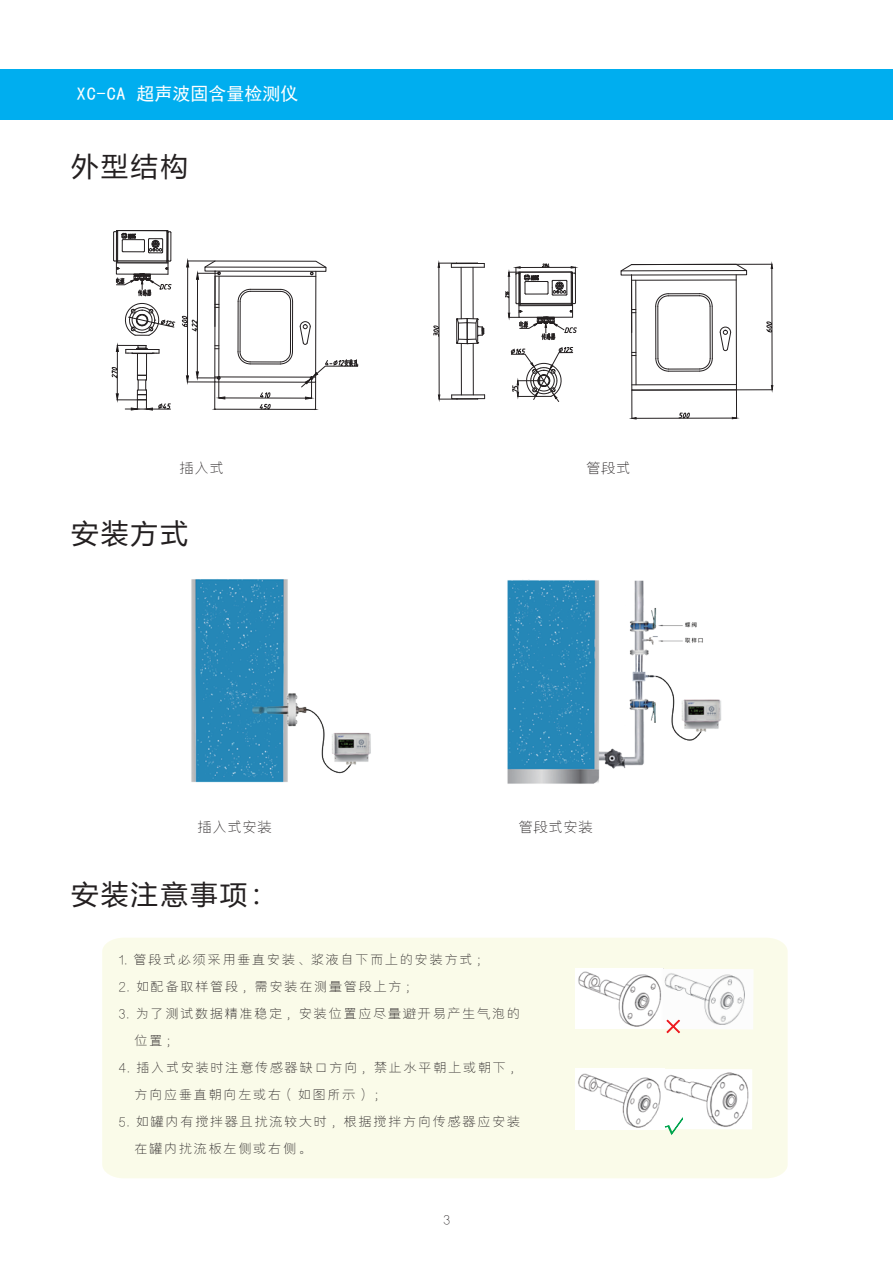
<style>
.page{position:relative;width:893px;height:1263px;background:#fff}
.page>*{position:absolute;margin:0;border:0;box-sizing:border-box;transform-origin:0 0}
.t1{font:27px "Microsoft Ya Hei";letter-spacing:.1em;color:#231f20}
.t2{font:300 21px "Adobe Song Std";color:#ee1d23}
.t3{font:18px "Sim Hei";color:#fff}
.t4{font:15px "X xiheiti";color:#231f20}
.t5{font:13.5px/27px "X xiheiti";letter-spacing:.1em;color:#231f20}
</style>
<div class="page">
<div style="left:102px;top:938px;width:686px;height:240px;background:#fafbe9"></div>
<div style="left:0;top:69px;width:893px;height:51px;background:#00aeef"></div>
<svg style="left:124px;top:303px;width:51px;height:33px"></svg>
<svg style="left:113px;top:230px;width:59px;height:67px"></svg>
<svg style="left:112px;top:345px;width:59px;height:66px"></svg>
<hr style="left:215px;top:377px;width:101px;height:1px;background:#231f20">
<hr style="left:219px;top:276px;width:1px;height:101px;background:#231f20">
<svg style="left:300px;top:321px;width:11px;height:24px"></svg>
<hr style="left:215px;top:276px;width:1px;height:50px;background:#231f20">
<svg style="left:215px;top:304px;width:4px;height:4px"></svg>
<svg style="left:215px;top:345px;width:4px;height:4px"></svg>
<hr style="left:250px;top:291px;width:30px;height:1px;background:#231f20">
<hr style="left:250px;top:289px;width:30px;height:1px;background:#231f20">
<svg style="left:280px;top:289px;width:13px;height:13px"></svg>
<hr style="left:290px;top:301px;width:1px;height:51px;background:#231f20">
<hr style="left:292px;top:301px;width:1px;height:51px;background:#231f20">
<svg style="left:280px;top:352px;width:13px;height:12px"></svg>
<hr style="left:250px;top:362px;width:30px;height:1px;background:#231f20">
<hr style="left:250px;top:364px;width:30px;height:1px;background:#231f20">
<hr style="left:240px;top:301px;width:1px;height:51px;background:#231f20">
<hr style="left:238px;top:301px;width:1px;height:51px;background:#231f20">
<svg style="left:238px;top:289px;width:13px;height:13px"></svg>
<svg style="left:237px;top:351px;width:14px;height:13px"></svg>
<hr style="left:215px;top:409px;width:100px;height:1px;background:#231f20">
<svg style="left:259px;top:404px;width:12px;height:6px"></svg>
<hr style="left:225px;top:398px;width:80px;height:1px;background:#231f20">
<svg style="left:259px;top:392px;width:11px;height:6px"></svg>
<hr style="left:197px;top:279px;width:1px;height:93px;background:#231f20">
<svg style="left:301px;top:359px;width:57px;height:51px"></svg>
<hr style="left:187px;top:267px;width:1px;height:109px;background:#231f20">
<svg style="left:186px;top:371px;width:40px;height:39px"></svg>
<svg style="left:186px;top:260px;width:141px;height:20px"></svg>
<svg style="left:182px;top:316px;width:16px;height:16px"></svg>
<img style="left:576px;top:968px;width:88px;height:61px">
<img style="left:661px;top:969px;width:93px;height:60px">
<img style="left:576px;top:1069px;width:88px;height:61px">
<img style="left:662px;top:1069px;width:90px;height:60px">
<svg style="left:666px;top:1019px;width:14px;height:15px"></svg>
<svg style="left:664px;top:1117px;width:19px;height:19px"></svg>
<div style="left:631px;top:274px;width:106px;height:116px;border:1px solid #231f20"></div>
<svg style="left:620px;top:264px;width:127px;height:12px"></svg>
<hr style="left:632px;top:280px;width:104px;height:1px;background:#231f20">
<hr style="left:632px;top:384px;width:104px;height:1px;background:#231f20">
<hr style="left:635px;top:280px;width:1px;height:105px;background:#231f20">
<svg style="left:720px;top:327px;width:11px;height:24px"></svg>
<hr style="left:631px;top:280px;width:1px;height:53px;background:#231f20">
<hr style="left:668px;top:295px;width:32px;height:1px;background:#231f20">
<hr style="left:668px;top:293px;width:32px;height:1px;background:#231f20">
<svg style="left:699px;top:293px;width:14px;height:14px"></svg>
<hr style="left:710px;top:306px;width:1px;height:52px;background:#231f20">
<hr style="left:712px;top:306px;width:1px;height:52px;background:#231f20">
<svg style="left:699px;top:358px;width:14px;height:14px"></svg>
<hr style="left:668px;top:369px;width:32px;height:1px;background:#231f20">
<hr style="left:668px;top:371px;width:32px;height:1px;background:#231f20">
<hr style="left:657px;top:306px;width:1px;height:53px;background:#231f20">
<hr style="left:655px;top:306px;width:1px;height:53px;background:#231f20">
<svg style="left:655px;top:293px;width:14px;height:14px"></svg>
<svg style="left:655px;top:358px;width:14px;height:14px"></svg>
<hr style="left:631px;top:264px;width:141px;height:1px;background:#231f20">
<hr style="left:632px;top:389px;width:140px;height:1px;background:#231f20">
<hr style="left:772px;top:268px;width:1px;height:118px;background:#231f20">
<svg style="left:770px;top:263px;width:3px;height:6px"></svg>
<svg style="left:766px;top:321px;width:6px;height:12px"></svg>
<hr style="left:636px;top:418px;width:96px;height:1px;background:#231f20">
<svg style="left:631px;top:390px;width:6px;height:30px"></svg>
<svg style="left:732px;top:390px;width:5px;height:29px"></svg>
<svg style="left:678px;top:413px;width:12px;height:6px"></svg>
<hr style="left:461px;top:343px;width:1px;height:52px;background:#231f20">
<hr style="left:473px;top:343px;width:1px;height:52px;background:#231f20">
<hr style="left:473px;top:267px;width:1px;height:52px;background:#231f20">
<hr style="left:461px;top:267px;width:1px;height:52px;background:#231f20">
<hr style="left:451px;top:267px;width:33px;height:1px;background:#231f20">
<hr style="left:451px;top:263px;width:33px;height:1px;background:#231f20">
<hr style="left:439px;top:267px;width:1px;height:128px;background:#231f20">
<svg style="left:433px;top:325px;width:6px;height:12px"></svg>
<svg style="left:456px;top:318px;width:28px;height:27px"></svg>
<svg style="left:437px;top:262px;width:41px;height:6px"></svg>
<svg style="left:438px;top:394px;width:47px;height:6px"></svg>
<svg style="left:511px;top:347px;width:62px;height:55px"></svg>
<svg style="left:505px;top:263px;width:72px;height:77px"></svg>
<img style="left:191px;top:579px;width:180px;height:204px">
<img style="left:507px;top:579px;width:214px;height:205px">
<h3 class="t3" style="left:77px;top:84px;width:223px">XC-CA 超声波固含量检测仪</h3>
<h1 class="t1" style="left:72px;top:148px;width:118px">外型结构</h1>
<p class="t4" style="left:179px;top:459px;width:46px">插入式</p>
<p class="t4" style="left:586px;top:459px;width:46px">管段式</p>
<h1 class="t1" style="left:72px;top:515px;width:118px">安装方式</h1>
<p class="t4" style="left:197px;top:818px;width:76px">插入式安装</p>
<p class="t4" style="left:518px;top:818px;width:76px">管段式安装</p>
<h1 class="t1" style="left:72px;top:876px;width:207px">安装注意事项：</h1>
<p class="t5" style="left:119px;top:946px;width:370px">1. 管段式必须采用垂直安装、浆液自下而上的安装方式；</p>
<p class="t5" style="left:119px;top:973px;width:299px">2. 如配备取样管段，需安装在测量管段上方；</p>
<p class="t5" style="left:134px;top:1000px;width:388px;text-indent:-15px">3. 为了测试数据精准稳定，安装位置应尽量避开易产生气泡的位置；</p>
<p class="t5" style="left:134px;top:1054px;width:388px;text-indent:-15px">4. 插入式安装时注意传感器缺口方向，禁止水平朝上或朝下，方向应垂直朝向左或右（如图所示）；</p>
<p class="t5" style="left:134px;top:1108px;width:388px;text-indent:-15px">5. 如罐内有搅拌器且扰流较大时，根据搅拌方向传感器应安装在罐内扰流板左侧或右侧。</p>
<p class="t5" style="left:443px;top:1205px;width:8px">3</p>
<h2 class="t2" style="left:663px;top:1015px;width:22px">×</h2>
</div>
